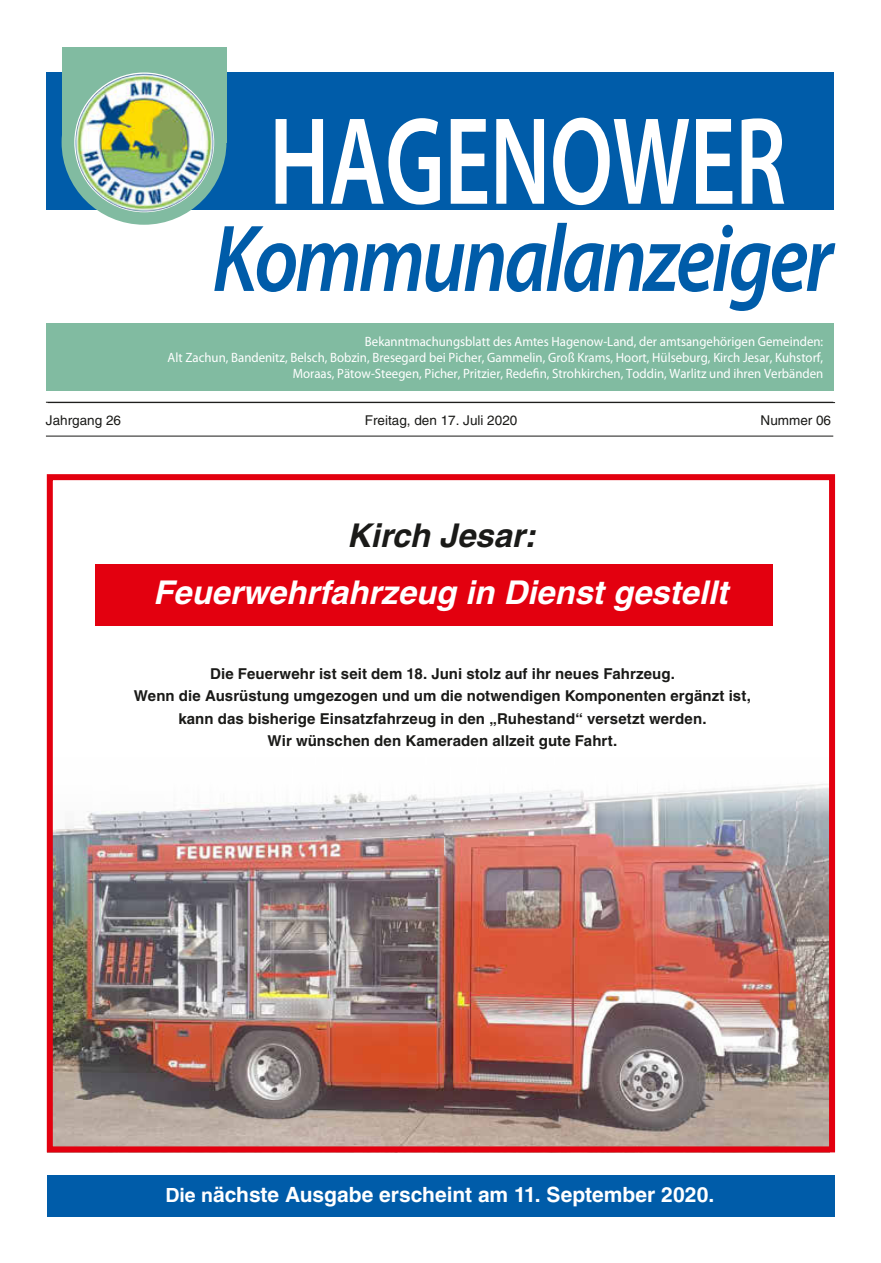
<style>
.page{position:relative;width:881px;height:1263px;background:#fff}
.page>*{position:absolute;margin:0;border:0;box-sizing:border-box;transform-origin:0 0}
.t1{font:600 125.55px "Myriad Pro";letter-spacing:-.005em;color:#fff;scale:.71 1}
.t2{font:italic 600 95.85px "Myriad Pro";letter-spacing:-.04em;color:#005ca9;scale:.85 1}
.t3{font:italic 700 32.7px "Helvetica LT";color:#fff}
.t4{font:italic 700 32.7px "Helvetica LT";color:#1a1a18}
.t5{font:700 21px "Helvetica LT";color:#fff}
.t6{font:700 15px/22.2px "Helvetica LT";letter-spacing:.005em;color:#1a1a18;text-align:center}
.t7{font:13.5px/16.2px "Myriad Pro";color:#fff;text-align:right;scale:.95 1}
.t8{font:13.5px "Helvetica LT";color:#1a1a18}
.s1{font-size:19.5px}
</style>
<div class="page">
<div style="left:46px;top:72px;width:786px;height:138px;background:#005ca9"></div>
<div style="left:62px;top:47px;width:164px;height:95px;background:#81bba1"></div>
<div style="left:62px;top:60px;width:164px;height:165px;background:#81bba1;border-radius:50%"></div>
<img style="left:74px;top:72px;width:140px;height:140px;border-radius:50%">
<img style="left:104px;top:74px;width:41px;height:12px">
<div style="left:46px;top:323px;width:786px;height:68px;background:#81bba1"></div>
<hr style="left:46px;top:436px;width:786px;height:1px;background:#1a1a18">
<hr style="left:46px;top:402px;width:786px;height:1px;background:#1a1a18">
<hr style="left:48px;top:402px;width:786px;height:1px;background:#1a1a18">
<img style="left:54px;top:784px;width:773px;height:361px">
<div style="left:95px;top:564px;width:677px;height:62px;background:#e3000f"></div>
<div style="left:47px;top:474px;width:787px;height:678px;border:6px solid #e3000f"></div>
<div style="left:48px;top:1175px;width:786px;height:41px;background:#005ca9"></div>
<h1 class="t1" style="left:269px;top:82px;width:729px">HAGENOWER</h1>
<h2 class="t2" style="left:212px;top:198px;width:731px">Kommunalanzeiger</h2>
<p class="t7" style="left:167px;top:333px;width:691px">Bekanntmachungsblatt des Amtes Hagenow-Land, der amtsangehörigen Gemeinden:<br>Alt Zachun, Bandenitz, Belsch, Bobzin, Bresegard bei Picher, Gammelin, Groß Krams, Hoort, Hülseburg, Kirch Jesar, Kuhstorf,<br>Moraas, Pätow-Steegen, Picher, Pritzier, Redefin, Strohkirchen, Toddin, Warlitz und ihren Verbänden</p>
<p class="t8" style="left:46px;top:412px;width:77px">Jahrgang 26</p>
<p class="t8" style="left:365px;top:412px;width:154px">Freitag, den 17. Juli 2020</p>
<p class="t8" style="left:760px;top:412px;width:72px">Nummer 06</p>
<h3 class="t4" style="left:347px;top:516px;width:190px">Kirch Jesar:</h3>
<h3 class="t3" style="left:153px;top:573px;width:576px">Feuerwehrfahrzeug in Dienst gestellt</h3>
<p class="t6" style="left:134px;top:662px;width:618px">Die Feuerwehr ist seit dem 18. Juni stolz auf ihr neues Fahrzeug.<br>Wenn die Ausrüstung umgezogen und um die notwendigen Komponenten ergänzt ist, kann das bisherige Einsatzfahrzeug in den „Ruhestand“ versetzt werden.<br>Wir wünschen den Kameraden allzeit gute Fahrt.</p>
<h3 class="t5" style="left:165px;top:1181px;width:550px"><span class="s1">Die n</span>ächste Ausgabe erscheint am 11. September 2020.</h3>
</div>
